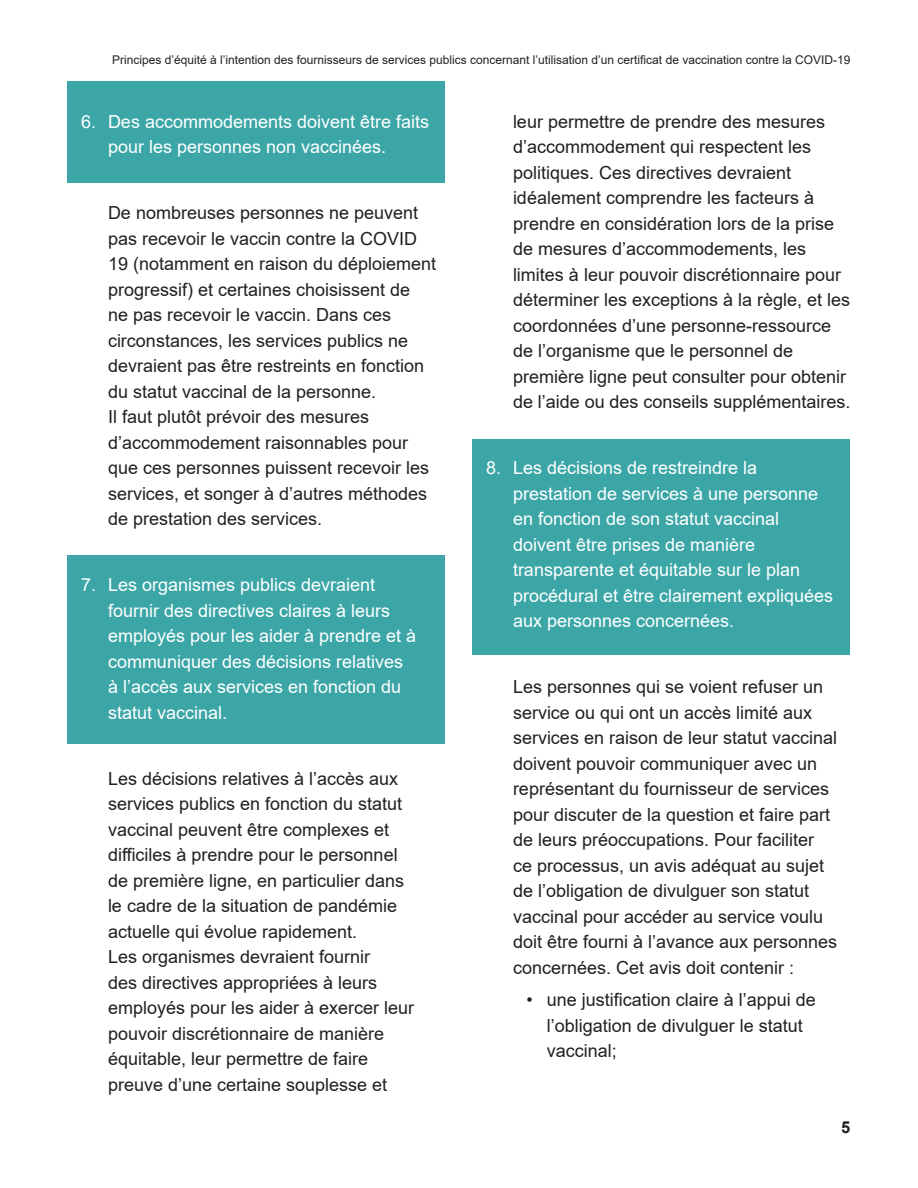
<style>
.page{position:relative;width:918px;height:1188px;background:#fff}
.page>*{position:absolute;margin:0;border:0;box-sizing:border-box;transform-origin:0 0}
.t1{font:18px/25.5px "Arial";color:#231f20}
.t2{font:18px/25.5px "Arial";color:#fff}
.t3{font:700 16.5px "Arial";color:#231f20}
.t4{font:12px "Arial";color:#231f20}
</style>
<div class="page">
<div style="left:68px;top:81px;width:378px;height:101px;background:#3ca6a7"></div>
<div style="left:472px;top:439px;width:378px;height:216px;background:#3ca6a7"></div>
<div style="left:68px;top:555px;width:378px;height:189px;background:#3ca6a7"></div>
<p class="t4" style="left:112px;top:51px;width:740px">Principes d’équité à l’intention des fournisseurs de services publics concernant l’utilisation d’un certificat de vaccination contre la COVID-19</p>
<p class="t2" style="left:108px;top:109px;width:323px;text-indent:-27px">6. Des accommodements doivent être faits pour les personnes non vaccinées.</p>
<p class="t1" style="left:108px;top:200px;width:330px">De nombreuses personnes ne peuvent pas recevoir le vaccin contre la COVID 19 (notamment en raison du déploiement progressif) et certaines choisissent de<br>ne pas recevoir le vaccin. Dans ces circonstances, les services publics ne devraient pas être restreints en fonction du statut vaccinal de la personne.<br>Il faut plutôt prévoir des mesures d’accommodement raisonnables pour que ces personnes puissent recevoir les services, et songer à d’autres méthodes de prestation des services.</p>
<p class="t2" style="left:108px;top:572px;width:310px;text-indent:-27px">7. Les organismes publics devraient fournir des directives claires à leurs employés pour les aider à prendre et à communiquer des décisions relatives à l’accès aux services en fonction du statut vaccinal.</p>
<p class="t1" style="left:108px;top:766px;width:308px">Les décisions relatives à l’accès aux services publics en fonction du statut vaccinal peuvent être complexes et difficiles à prendre pour le personnel de première ligne, en particulier dans le cadre de la situation de pandémie actuelle qui évolue rapidement.<br>Les organismes devraient fournir<br>des directives appropriées à leurs employés pour les aider à exercer leur pouvoir discrétionnaire de manière équitable, leur permettre de faire preuve d’une certaine souplesse et</p>
<p class="t1" style="left:513px;top:109px;width:339px">leur permettre de prendre des mesures d’accommodement qui respectent les politiques. Ces directives devraient idéalement comprendre les facteurs à prendre en considération lors de la prise de mesures d’accommodements, les limites à leur pouvoir discrétionnaire pour déterminer les exceptions à la règle, et les coordonnées d’une personne-ressource de l’organisme que le personnel de première ligne peut consulter pour obtenir de l’aide ou des conseils supplémentaires.</p>
<p class="t2" style="left:513px;top:455px;width:322px;text-indent:-27px">8. Les décisions de restreindre la prestation de services à une personne en fonction de son statut vaccinal doivent être prises de manière transparente et équitable sur le plan procédural et être clairement expliquées aux personnes concernées.</p>
<p class="t1" style="left:513px;top:674px;width:326px">Les personnes qui se voient refuser un service ou qui ont un accès limité aux services en raison de leur statut vaccinal doivent pouvoir communiquer avec un représentant du fournisseur de services pour discuter de la question et faire part de leurs préoccupations. Pour faciliter ce processus, un avis adéquat au sujet de l’obligation de divulguer son statut vaccinal pour accéder au service voulu doit être fourni à l’avance aux personnes concernées. Cet avis doit contenir :</p>
<p class="t1" style="left:547px;top:987px;width:271px;text-indent:-20px">• une justification claire à l’appui de l’obligation de divulguer le statut vaccinal;</p>
<p class="t3" style="left:841px;top:1116px;width:11px">5</p>
</div>
